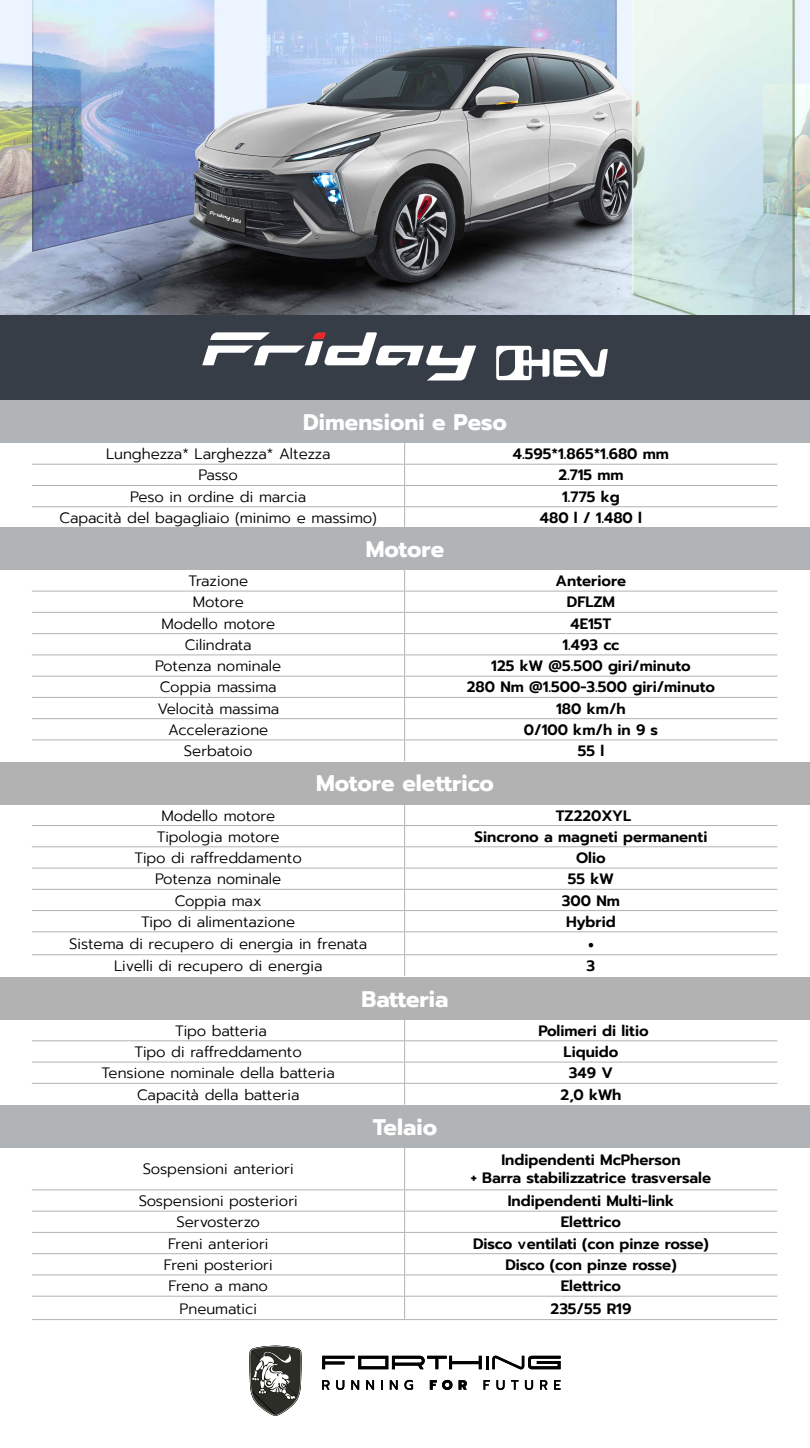
<style>
.page{position:relative;width:810px;height:1448px;background:#fff}
.page>*{position:absolute;margin:0;border:0;box-sizing:border-box;transform-origin:0 0}
.t1{font:700 22.5px "Prompt";color:#fff}
.t2{font:600 22.5px "Prompt";color:#000}
.t3{font:300 15px "Prompt";color:#000}
.t4{font:600 15px/18px "Prompt";color:#000;text-align:center}
</style>
<div class="page">
<hr style="left:32px;top:464px;width:373px;height:1px;background:#b2b2b2">
<hr style="left:405px;top:464px;width:372px;height:1px;background:#b2b2b2">
<svg style="left:404px;top:443px;width:1px;height:84px"></svg>
<hr style="left:32px;top:485px;width:373px;height:1px;background:#b2b2b2">
<hr style="left:405px;top:485px;width:372px;height:1px;background:#b2b2b2">
<hr style="left:32px;top:506px;width:373px;height:1px;background:#b2b2b2">
<hr style="left:405px;top:506px;width:372px;height:1px;background:#b2b2b2">
<hr style="left:32px;top:1040px;width:373px;height:1px;background:#b2b2b2">
<hr style="left:405px;top:1040px;width:372px;height:1px;background:#b2b2b2">
<hr style="left:32px;top:1062px;width:373px;height:1px;background:#b2b2b2">
<hr style="left:405px;top:1062px;width:372px;height:1px;background:#b2b2b2">
<hr style="left:32px;top:1083px;width:373px;height:1px;background:#b2b2b2">
<hr style="left:405px;top:1083px;width:372px;height:1px;background:#b2b2b2">
<svg style="left:404px;top:1019px;width:1px;height:85px"></svg>
<hr style="left:32px;top:591px;width:373px;height:1px;background:#b2b2b2">
<hr style="left:405px;top:591px;width:372px;height:1px;background:#b2b2b2">
<hr style="left:32px;top:612px;width:373px;height:1px;background:#b2b2b2">
<hr style="left:405px;top:612px;width:372px;height:1px;background:#b2b2b2">
<hr style="left:32px;top:633px;width:373px;height:1px;background:#b2b2b2">
<hr style="left:405px;top:633px;width:372px;height:1px;background:#b2b2b2">
<hr style="left:32px;top:654px;width:373px;height:1px;background:#b2b2b2">
<hr style="left:405px;top:654px;width:372px;height:1px;background:#b2b2b2">
<hr style="left:32px;top:676px;width:373px;height:1px;background:#b2b2b2">
<hr style="left:405px;top:676px;width:372px;height:1px;background:#b2b2b2">
<hr style="left:32px;top:697px;width:373px;height:1px;background:#b2b2b2">
<hr style="left:405px;top:697px;width:372px;height:1px;background:#b2b2b2">
<hr style="left:32px;top:718px;width:373px;height:1px;background:#b2b2b2">
<hr style="left:405px;top:718px;width:372px;height:1px;background:#b2b2b2">
<hr style="left:32px;top:739px;width:373px;height:1px;background:#b2b2b2">
<hr style="left:405px;top:739px;width:372px;height:1px;background:#b2b2b2">
<svg style="left:404px;top:570px;width:1px;height:191px"></svg>
<hr style="left:32px;top:825px;width:373px;height:1px;background:#b2b2b2">
<hr style="left:405px;top:825px;width:372px;height:1px;background:#b2b2b2">
<hr style="left:32px;top:846px;width:373px;height:1px;background:#b2b2b2">
<hr style="left:405px;top:846px;width:372px;height:1px;background:#b2b2b2">
<hr style="left:32px;top:868px;width:373px;height:1px;background:#b2b2b2">
<hr style="left:405px;top:868px;width:372px;height:1px;background:#b2b2b2">
<hr style="left:32px;top:889px;width:373px;height:1px;background:#b2b2b2">
<hr style="left:405px;top:889px;width:372px;height:1px;background:#b2b2b2">
<hr style="left:32px;top:910px;width:373px;height:1px;background:#b2b2b2">
<hr style="left:405px;top:910px;width:372px;height:1px;background:#b2b2b2">
<hr style="left:32px;top:931px;width:373px;height:1px;background:#b2b2b2">
<hr style="left:405px;top:931px;width:372px;height:1px;background:#b2b2b2">
<hr style="left:32px;top:954px;width:373px;height:1px;background:#b2b2b2">
<hr style="left:405px;top:954px;width:372px;height:1px;background:#b2b2b2">
<svg style="left:404px;top:804px;width:1px;height:172px"></svg>
<hr style="left:404px;top:1147px;width:1px;height:42px;background:#b2b2b2">
<hr style="left:32px;top:1189px;width:373px;height:1px;background:#b2b2b2">
<hr style="left:405px;top:1189px;width:372px;height:1px;background:#b2b2b2">
<hr style="left:32px;top:1211px;width:373px;height:1px;background:#b2b2b2">
<hr style="left:405px;top:1211px;width:372px;height:1px;background:#b2b2b2">
<hr style="left:32px;top:1232px;width:373px;height:1px;background:#b2b2b2">
<hr style="left:405px;top:1232px;width:372px;height:1px;background:#b2b2b2">
<hr style="left:32px;top:1253px;width:373px;height:1px;background:#b2b2b2">
<hr style="left:405px;top:1253px;width:372px;height:1px;background:#b2b2b2">
<hr style="left:32px;top:1274px;width:373px;height:1px;background:#b2b2b2">
<hr style="left:405px;top:1274px;width:372px;height:1px;background:#b2b2b2">
<hr style="left:32px;top:1296px;width:373px;height:1px;background:#b2b2b2">
<hr style="left:405px;top:1296px;width:372px;height:1px;background:#b2b2b2">
<svg style="left:404px;top:1190px;width:1px;height:129px"></svg>
<hr style="left:32px;top:1319px;width:373px;height:1px;background:#b2b2b2">
<hr style="left:405px;top:1319px;width:372px;height:1px;background:#b2b2b2">
<img style="left:0;top:0;width:810px;height:315px">
<div style="left:0;top:315px;width:810px;height:85px;background:#373d47"></div>
<div style="left:0;top:400px;width:810px;height:43px;background:#b0b4b6"></div>
<div style="left:0;top:977px;width:810px;height:42px;background:#b2b2b2"></div>
<div style="left:0;top:527px;width:810px;height:43px;background:#b0b4b6"></div>
<div style="left:0;top:762px;width:810px;height:42px;background:#b2b2b2"></div>
<div style="left:0;top:1105px;width:810px;height:42px;background:#b0b4b6"></div>
<svg style="left:249px;top:1345px;width:53px;height:71px"></svg>
<svg style="left:322px;top:1355px;width:239px;height:14px"></svg>
<svg style="left:322px;top:1380px;width:8px;height:10px"></svg>
<svg style="left:336px;top:1380px;width:8px;height:10px"></svg>
<svg style="left:351px;top:1380px;width:8px;height:10px"></svg>
<svg style="left:366px;top:1380px;width:8px;height:10px"></svg>
<svg style="left:381px;top:1380px;width:2px;height:10px"></svg>
<svg style="left:390px;top:1380px;width:8px;height:10px"></svg>
<svg style="left:404px;top:1380px;width:9px;height:10px"></svg>
<svg style="left:430px;top:1380px;width:22px;height:10px"></svg>
<svg style="left:459px;top:1380px;width:8px;height:10px"></svg>
<svg style="left:484px;top:1380px;width:6px;height:10px"></svg>
<svg style="left:496px;top:1380px;width:9px;height:10px"></svg>
<svg style="left:511px;top:1380px;width:8px;height:10px"></svg>
<svg style="left:525px;top:1380px;width:8px;height:10px"></svg>
<svg style="left:540px;top:1380px;width:7px;height:10px"></svg>
<svg style="left:554px;top:1380px;width:7px;height:10px"></svg>
<svg style="left:496px;top:346px;width:112px;height:34px"></svg>
<svg style="left:202px;top:332px;width:274px;height:48px"></svg>
<h1 class="t1" style="left:303px;top:406px;width:205px">Dimensioni e Peso</h1>
<p class="t3" style="left:106px;top:443px;width:226px">Lunghezza* Larghezza* Altezza</p>
<p class="t4" style="left:513px;top:445px;width:158px">4.595*1.865*1.680 mm</p>
<p class="t3" style="left:199px;top:464px;width:41px">Passo</p>
<p class="t4" style="left:558px;top:466px;width:67px">2.715 mm</p>
<p class="t3" style="left:130px;top:485px;width:177px">Peso in ordine di marcia</p>
<p class="t4" style="left:562px;top:488px;width:59px">1.775 kg</p>
<p class="t3" style="left:60px;top:507px;width:319px">Capacità del bagagliaio (minimo e massimo)</p>
<p class="t4" style="left:540px;top:509px;width:104px">480 l / 1.480 l</p>
<h1 class="t1" style="left:366px;top:532px;width:80px">Motore</h1>
<p class="t3" style="left:188px;top:570px;width:61px">Trazione</p>
<p class="t4" style="left:556px;top:572px;width:72px">Anteriore</p>
<p class="t3" style="left:193px;top:591px;width:53px">Motore</p>
<p class="t4" style="left:567px;top:593px;width:50px">DFLZM</p>
<p class="t3" style="left:161px;top:612px;width:115px">Modello motore</p>
<p class="t4" style="left:571px;top:615px;width:42px">4E15T</p>
<p class="t3" style="left:185px;top:633px;width:68px">Cilindrata</p>
<p class="t4" style="left:563px;top:636px;width:58px">1.493 cc</p>
<p class="t3" style="left:155px;top:655px;width:128px">Potenza nominale</p>
<p class="t4" style="left:491px;top:657px;width:201px">125 kW @5.500 giri/minuto</p>
<p class="t3" style="left:160px;top:676px;width:118px">Coppia massima</p>
<p class="t4" style="left:467px;top:678px;width:250px">280 Nm @1.500-3.500 giri/minuto</p>
<p class="t3" style="left:157px;top:697px;width:123px">Velocità massima</p>
<p class="t4" style="left:556px;top:700px;width:71px">180 km/h</p>
<p class="t3" style="left:168px;top:718px;width:102px">Accelerazione</p>
<p class="t4" style="left:524px;top:721px;width:136px">0/100 km/h in 9 s</p>
<p class="t3" style="left:184px;top:740px;width:70px">Serbatoio</p>
<p class="t4" style="left:578px;top:742px;width:28px">55 l</p>
<h1 class="t1" style="left:316px;top:767px;width:179px">Motore elettrico</h1>
<p class="t3" style="left:161px;top:804px;width:115px">Modello motore</p>
<p class="t4" style="left:556px;top:806px;width:77px">TZ220XYL</p>
<p class="t3" style="left:157px;top:825px;width:124px">Tipologia motore</p>
<p class="t4" style="left:475px;top:828px;width:234px">Sincrono a magneti permanenti</p>
<p class="t3" style="left:135px;top:847px;width:169px">Tipo di raffreddamento</p>
<p class="t4" style="left:576px;top:849px;width:31px">Olio</p>
<p class="t3" style="left:155px;top:868px;width:128px">Potenza nominale</p>
<p class="t4" style="left:568px;top:870px;width:48px">55 kW</p>
<p class="t3" style="left:175px;top:889px;width:89px">Coppia max</p>
<p class="t4" style="left:562px;top:891px;width:60px">300 Nm</p>
<p class="t3" style="left:141px;top:910px;width:156px">Tipo di alimentazione</p>
<p class="t4" style="left:566px;top:913px;width:51px">Hybrid</p>
<p class="t3" style="left:69px;top:932px;width:299px">Sistema di recupero di energia in frenata</p>
<h1 class="t2" style="left:588px;top:927px;width:7px">•</h1>
<p class="t3" style="left:114px;top:954px;width:210px">Livelli di recupero di energia</p>
<p class="t4" style="left:587px;top:957px;width:10px">3</p>
<h1 class="t1" style="left:362px;top:982px;width:88px">Batteria</h1>
<p class="t3" style="left:175px;top:1019px;width:93px">Tipo batteria</p>
<p class="t4" style="left:538px;top:1022px;width:112px">Polimeri di litio</p>
<p class="t3" style="left:135px;top:1041px;width:169px">Tipo di raffreddamento</p>
<p class="t4" style="left:564px;top:1043px;width:56px">Liquido</p>
<p class="t3" style="left:102px;top:1062px;width:235px">Tensione nominale della batteria</p>
<p class="t4" style="left:569px;top:1064px;width:46px">349 V</p>
<p class="t3" style="left:137px;top:1083px;width:164px">Capacità della batteria</p>
<p class="t4" style="left:561px;top:1085px;width:62px">2,0 kWh</p>
<h1 class="t1" style="left:373px;top:1110px;width:66px">Telaio</h1>
<p class="t3" style="left:143px;top:1158px;width:152px">Sospensioni anteriori</p>
<p class="t4" style="left:471px;top:1151px;width:242px">Indipendenti McPherson<br>+ Barra stabilizzatrice trasversale</p>
<p class="t3" style="left:139px;top:1190px;width:161px">Sospensioni posteriori</p>
<p class="t4" style="left:508px;top:1192px;width:168px">Indipendenti Multi-link</p>
<p class="t3" style="left:176px;top:1211px;width:85px">Servosterzo</p>
<p class="t4" style="left:561px;top:1213px;width:62px">Elettrico</p>
<p class="t3" style="left:168px;top:1232px;width:102px">Freni anteriori</p>
<p class="t4" style="left:473px;top:1234px;width:237px">Disco ventilati (con pinze rosse)</p>
<p class="t3" style="left:164px;top:1253px;width:110px">Freni posteriori</p>
<p class="t4" style="left:505px;top:1256px;width:173px">Disco (con pinze rosse)</p>
<p class="t3" style="left:169px;top:1275px;width:101px">Freno a mano</p>
<p class="t4" style="left:561px;top:1277px;width:62px">Elettrico</p>
<p class="t3" style="left:180px;top:1297px;width:79px">Pneumatici</p>
<p class="t4" style="left:551px;top:1299px;width:82px">235/55 R19</p>
</div>
